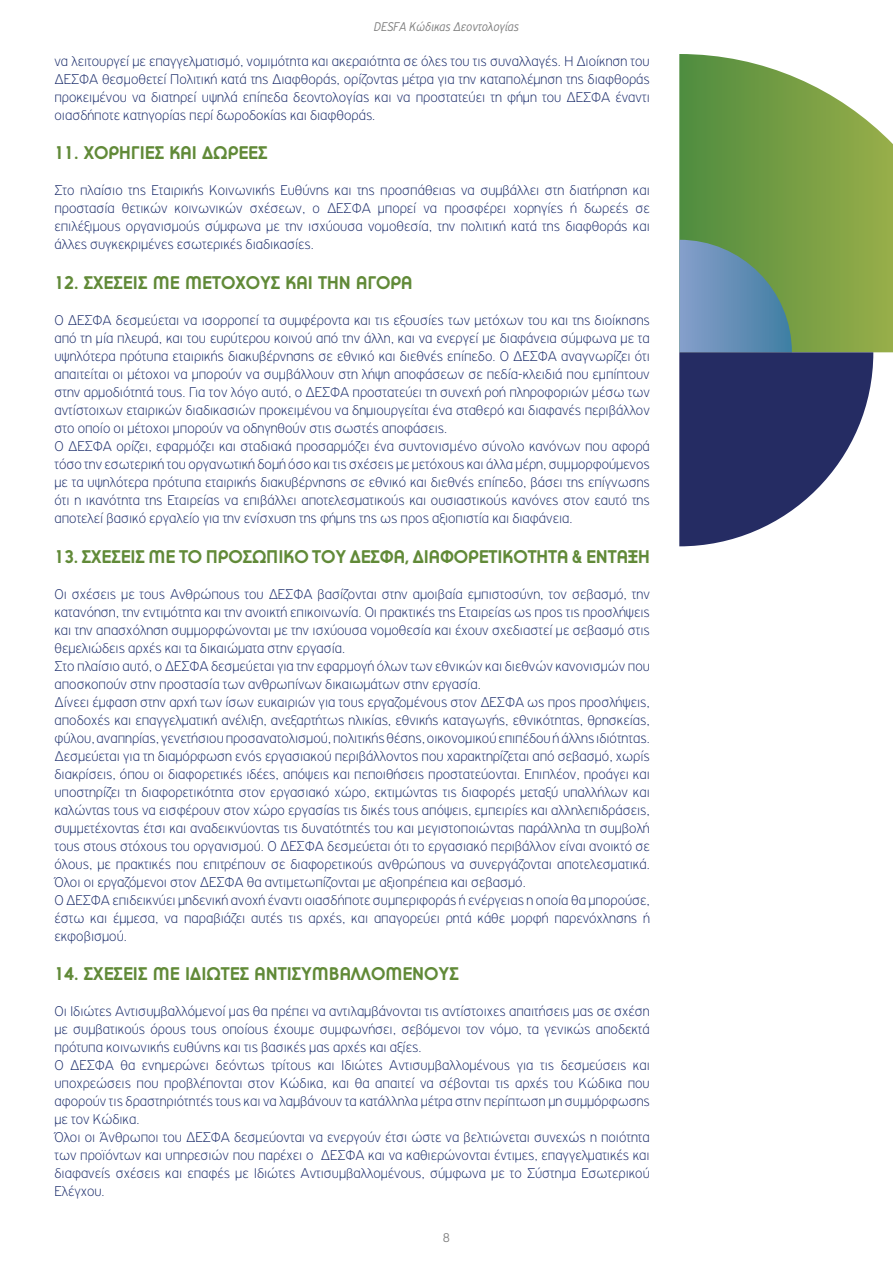
<style>
.page{position:relative;width:893px;height:1263px;background:#fff}
.page>*{position:absolute;margin:0;border:0;box-sizing:border-box;transform-origin:0 0}
.t1{font:700 18px "PF Universal";color:#618a38}
.t2{font:100 15px/18px "PF Highway Gothic";color:#142666}
.t3{font:italic 300 13.5px "PF Highway Gothic Cond";color:#808080}
.t4{font:300 13.5px "PF Highway Gothic Cond";color:#808080}
</style>
<div class="page">
<svg style="left:679px;top:54px;width:214px;height:298px;background:#86aa5f"></svg>
<svg style="left:679px;top:240px;width:194px;height:306px;background:#5f7080"></svg>
<p class="t3" style="left:374px;top:20px;width:147px">DESFA Κώδικας Δεοντολογίας</p>
<p class="t2" style="left:54px;top:52px;width:597px;text-align:justify">να λειτουργεί με επαγγελματισμό, νομιμότητα και ακεραιότητα σε όλες του τις συναλλαγές. Η Διοίκηση του ΔΕΣΦΑ θεσμοθετεί Πολιτική κατά της Διαφθοράς, ορίζοντας μέτρα για την καταπολέμηση της διαφθοράς προκειμένου να διατηρεί υψηλά επίπεδα δεοντολογίας και να προστατεύει τη φήμη του ΔΕΣΦΑ έναντι οιασδήποτε κατηγορίας περί δωροδοκίας και διαφθοράς.</p>
<p class="t1" style="left:54px;top:142px;width:215px">11. ΧΟΡΗΓΙΕΣ ΚΑΙ ΔΩΡΕΕΣ</p>
<p class="t2" style="left:54px;top:182px;width:597px;text-align:justify">Στο πλαίσιο της Εταιρικής Κοινωνικής Ευθύνης και της προσπάθειας να συμβάλλει στη διατήρηση και προστασία θετικών κοινωνικών σχέσεων, ο ΔΕΣΦΑ μπορεί να προσφέρει χορηγίες ή δωρεές σε επιλέξιμους οργανισμούς σύμφωνα με την ισχύουσα νομοθεσία, την πολιτική κατά της διαφθοράς και άλλες συγκεκριμένες εσωτερικές διαδικασίες.</p>
<p class="t1" style="left:54px;top:272px;width:359px">12. ΣΧΕΣΕΙΣ ΜΕ ΜΕΤΟΧΟΥΣ ΚΑΙ ΤΗΝ ΑΓΟΡΑ</p>
<p class="t2" style="left:54px;top:311px;width:597px">Ο ΔΕΣΦΑ δεσμεύεται να ισορροπεί τα συμφέροντα και τις εξουσίες των μετόχων του και της διοίκησης από τη μία πλευρά, και του ευρύτερου κοινού από την άλλη, και να ενεργεί με διαφάνεια σύμφωνα με τα υψηλότερα πρότυπα εταιρικής διακυβέρνησης σε εθνικό και διεθνές επίπεδο. Ο ΔΕΣΦΑ αναγνωρίζει ότι απαιτείται οι μέτοχοι να μπορούν να συμβάλλουν στη λήψη αποφάσεων σε πεδία-κλειδιά που εμπίπτουν στην αρμοδιότητά τους. Για τον λόγο αυτό, ο ΔΕΣΦΑ προστατεύει τη συνεχή ροή πληροφοριών μέσω των αντίστοιχων εταιρικών διαδικασιών προκειμένου να δημιουργείται ένα σταθερό και διαφανές περιβάλλον στο οποίο οι μέτοχοι μπορούν να οδηγηθούν στις σωστές αποφάσεις.<br>Ο ΔΕΣΦΑ ορίζει, εφαρμόζει και σταδιακά προσαρμόζει ένα συντονισμένο σύνολο κανόνων που αφορά τόσο την εσωτερική του οργανωτική δομή όσο και τις σχέσεις με μετόχους και άλλα μέρη, συμμορφούμενος με τα υψηλότερα πρότυπα εταιρικής διακυβέρνησης σε εθνικό και διεθνές επίπεδο, βάσει της επίγνωσης ότι η ικανότητα της Εταιρείας να επιβάλλει αποτελεσματικούς και ουσιαστικούς κανόνες στον εαυτό της αποτελεί βασικό εργαλείο για την ενίσχυση της φήμης της ως προς αξιοπιστία και διαφάνεια.</p>
<p class="t1" style="left:54px;top:545px;width:597px">13. ΣΧΕΣΕΙΣ ΜΕ ΤΟ ΠΡΟΣΩΠΙΚΟ ΤΟΥ ΔΕΣΦΑ, ΔΙΑΦΟΡΕΤΙΚΟΤΗΤΑ &amp; ΕΝΤΑΞΗ</p>
<p class="t2" style="left:54px;top:585px;width:597px">Οι σχέσεις με τους Ανθρώπους του ΔΕΣΦΑ βασίζονται στην αμοιβαία εμπιστοσύνη, τον σεβασμό, την κατανόηση, την εντιμότητα και την ανοικτή επικοινωνία. Οι πρακτικές της Εταιρείας ως προς τις προσλήψεις και την απασχόληση συμμορφώνονται με την ισχύουσα νομοθεσία και έχουν σχεδιαστεί με σεβασμό στις θεμελιώδεις αρχές και τα δικαιώματα στην εργασία.<br>Στο πλαίσιο αυτό, ο ΔΕΣΦΑ δεσμεύεται για την εφαρμογή όλων των εθνικών και διεθνών κανονισμών που αποσκοπούν στην προστασία των ανθρωπίνων δικαιωμάτων στην εργασία.<br>Δίνεει έμφαση στην αρχή των ίσων ευκαιριών για τους εργαζομένους στον ΔΕΣΦΑ ως προς προσλήψεις, αποδοχές και επαγγελματική ανέλιξη, ανεξαρτήτως ηλικίας, εθνικής καταγωγής, εθνικότητας, θρησκείας, φύλου, αναπηρίας, γενετήσιου προσανατολισμού, πολιτικής θέσης, οικονομικού επιπέδου ή άλλης ιδιότητας.<br>Δεσμεύεται για τη διαμόρφωση ενός εργασιακού περιβάλλοντος που χαρακτηρίζεται από σεβασμό, χωρίς διακρίσεις, όπου οι διαφορετικές ιδέες, απόψεις και πεποιθήσεις προστατεύονται. Επιπλέον, προάγει και υποστηρίζει τη διαφορετικότητα στον εργασιακό χώρο, εκτιμώντας τις διαφορές μεταξύ υπαλλήλων και καλώντας τους να εισφέρουν στον χώρο εργασίας τις δικές τους απόψεις, εμπειρίες και αλληλεπιδράσεις, συμμετέχοντας έτσι και αναδεικνύοντας τις δυνατότητές του και μεγιστοποιώντας παράλληλα τη συμβολή τους στους στόχους του οργανισμού. Ο ΔΕΣΦΑ δεσμεύεται ότι το εργασιακό περιβάλλον είναι ανοικτό σε όλους, με πρακτικές που επιτρέπουν σε διαφορετικούς ανθρώπους να συνεργάζονται αποτελεσματικά.<br>Όλοι οι εργαζόμενοι στον ΔΕΣΦΑ θα αντιμετωπίζονται με αξιοπρέπεια και σεβασμό.<br>Ο ΔΕΣΦΑ επιδεικνύει μηδενική ανοχή έναντι οιασδήποτε συμπεριφοράς ή ενέργειας η οποία θα μπορούσε, έστω και έμμεσα, να παραβιάζει αυτές τις αρχές, και απαγορεύει ρητά κάθε μορφή παρενόχλησης ή εκφοβισμού.</p>
<p class="t1" style="left:54px;top:963px;width:406px">14. ΣΧΕΣΕΙΣ ΜΕ ΙΔΙΩΤΕΣ ΑΝΤΙΣΥΜΒΑΛΛΟΜΕΝΟΥΣ</p>
<p class="t2" style="left:54px;top:1002px;width:597px">Οι Ιδιώτες Αντισυμβαλλόμενοί μας θα πρέπει να αντιλαμβάνονται τις αντίστοιχες απαιτήσεις μας σε σχέση με συμβατικούς όρους τους οποίους έχουμε συμφωνήσει, σεβόμενοι τον νόμο, τα γενικώς αποδεκτά πρότυπα κοινωνικής ευθύνης και τις βασικές μας αρχές και αξίες.<br>Ο ΔΕΣΦΑ θα ενημερώνει δεόντως τρίτους και Ιδιώτες Αντισυμβαλλομένους για τις δεσμεύσεις και υποχρεώσεις που προβλέπονται στον Κώδικα, και θα απαιτεί να σέβονται τις αρχές του Κώδικα που αφορούν τις δραστηριότητές τους και να λαμβάνουν τα κατάλληλα μέτρα στην περίπτωση μη συμμόρφωσης με τον Κώδικα.<br>Όλοι οι Άνθρωποι του ΔΕΣΦΑ δεσμεύονται να ενεργούν έτσι ώστε να βελτιώνεται συνεχώς η ποιότητα των προϊόντων και υπηρεσιών που παρέχει ο ΔΕΣΦΑ και να καθιερώνονται έντιμες, επαγγελματικές και διαφανείς σχέσεις και επαφές με Ιδιώτες Αντισυμβαλλομένους, σύμφωνα με το Σύστημα Εσωτερικού Ελέγχου.</p>
<p class="t4" style="left:443px;top:1231px;width:9px">8</p>
</div>
